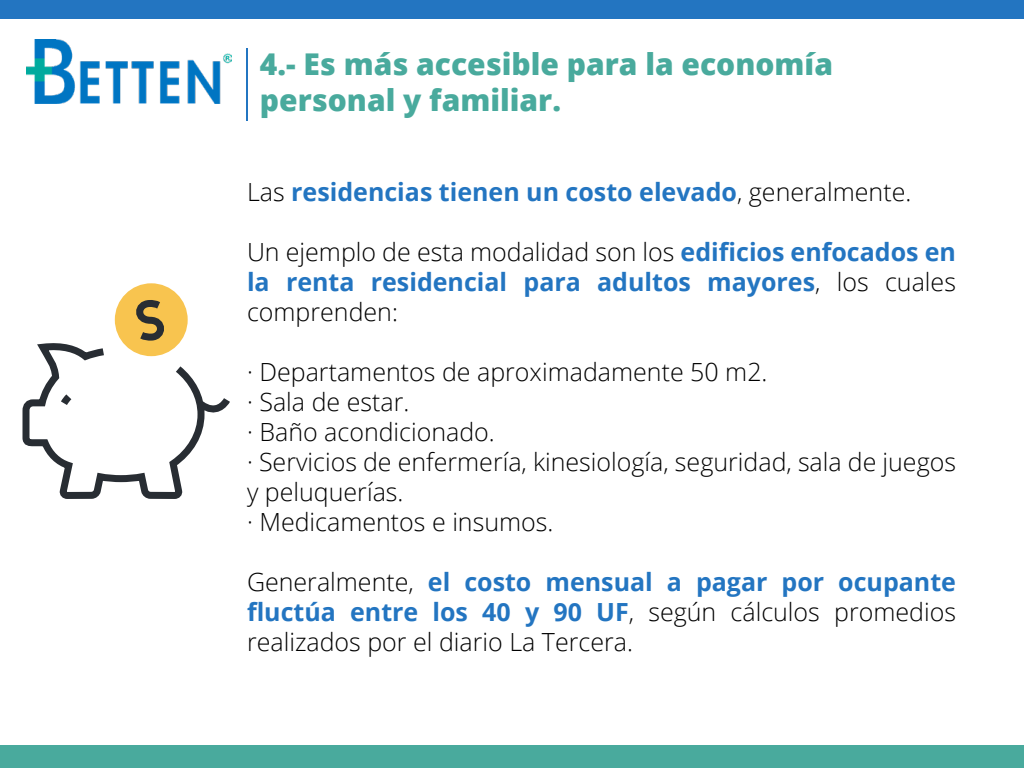
<style>
.page{position:relative;width:1024px;height:768px;background:#fff}
.page>*{position:absolute;margin:0;border:0;box-sizing:border-box;transform-origin:0 0}
.t1{font:800 30px/36px "Open Sans";color:#49aa9d}
.t2{font:300 25px/30px "Open Sans";color:#000}
.t3{font:700 25px/30px "Open Sans";color:#2375c1;text-align:justify}
.s1{font-weight:300;color:#000}
.s2{font-weight:700;color:#2375c1}
</style>
<div class="page">
<div style="left:0;top:0;width:1024px;height:19px;background:#2375c1"></div>
<div style="left:0;top:745px;width:1024px;height:23px;background:#49aa9d"></div>
<img style="left:26px;top:40px;width:206px;height:63px">
<hr style="left:246px;top:48px;width:2px;height:73px;background:#2375c1">
<svg style="left:22px;top:343px;width:208px;height:156px"></svg>
<div style="left:115px;top:283px;width:73px;height:73px;background:#f8c44f;border-radius:50%"></div>
<svg style="left:54px;top:296px;width:117px;height:117px"></svg>
<p class="t1" style="left:260px;top:45px;width:575px">4.- Es más accesible para la economía personal y familiar.</p>
<p class="t3" style="left:247px;top:176px;width:666px"><span class="s1">Las</span> residencias tienen un costo elevado<span class="s1">, generalmente.</span></p>
<p class="t3" style="left:247px;top:236px;width:710px"><span class="s1">Un ejemplo de esta modalidad son los</span> edificios enfocados en la renta residencial para adultos mayores<span class="s1">, los cuales comprenden:</span></p>
<p class="t2" style="left:247px;top:356px;width:711px">· Departamentos de aproximadamente 50 m2.<br>· Sala de estar.<br>· Baño acondicionado.<br>· Servicios de enfermería, kinesiología, seguridad, sala de juegos y peluquerías.<br>· Medicamentos e insumos.</p>
<p class="t2" style="left:247px;top:566px;width:711px;text-align:justify">Generalmente, <span class="s2">el costo mensual a pagar por ocupante fluctúa entre los 40 y 90 UF</span>, según cálculos promedios realizados por el diario La Tercera.</p>
</div>
